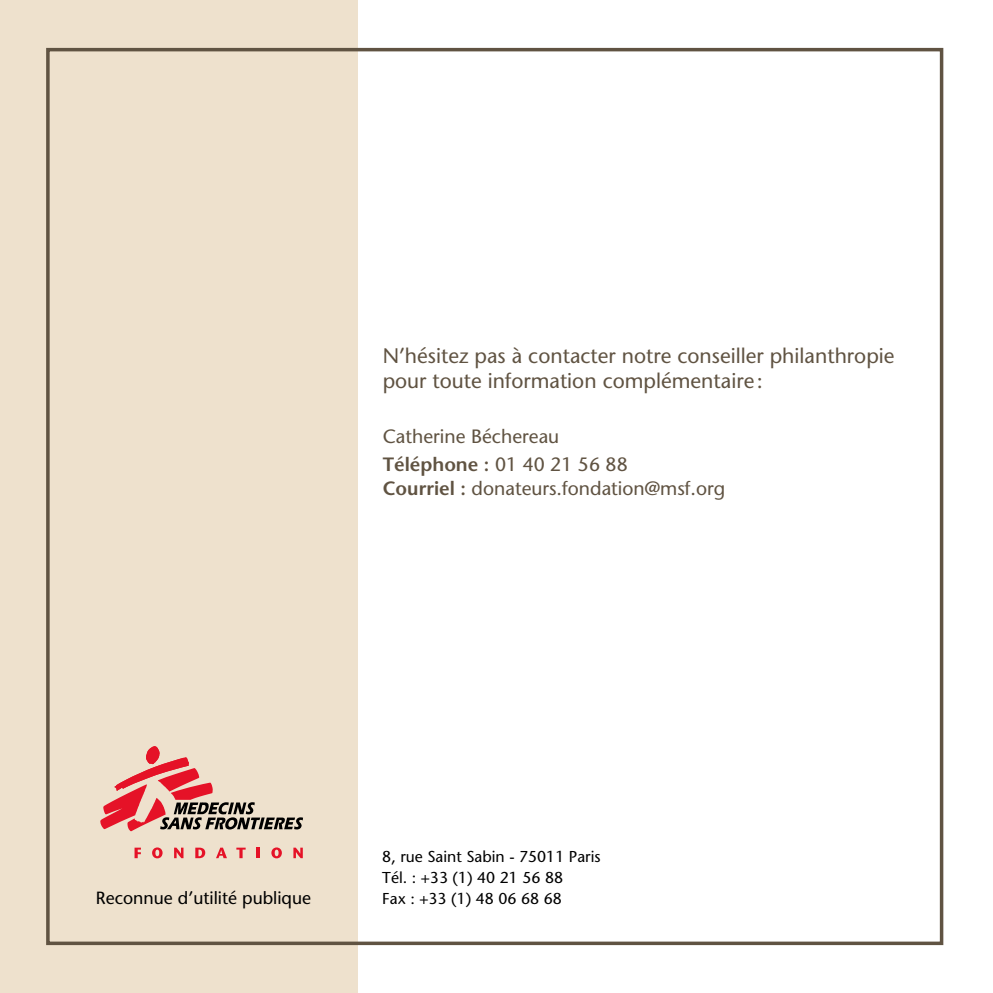
<style>
.page{position:relative;width:993px;height:993px;background:#fff}
.page>*{position:absolute;margin:0;border:0;box-sizing:border-box;transform-origin:0 0}
.t1{font:21px/25.2px "Stone Sans";color:#605342}
.t2{font:19.25px/28px "Stone Sans";color:#605342}
.t3{font:17.68px "Stone Sans";color:#000}
.t4{font:15.75px/21px "Stone Sans";color:#000}
.s1{font-weight:600}
</style>
<div class="page">
<div style="left:0;top:0;width:357px;height:992px;background:#eee1cd"></div>
<svg style="left:134px;top:847px;width:7px;height:10px"></svg>
<svg style="left:152px;top:847px;width:10px;height:11px"></svg>
<svg style="left:174px;top:847px;width:9px;height:10px"></svg>
<svg style="left:195px;top:847px;width:10px;height:10px"></svg>
<svg style="left:216px;top:847px;width:11px;height:10px"></svg>
<svg style="left:236px;top:847px;width:9px;height:10px"></svg>
<hr style="left:256px;top:847px;width:4px;height:10px;background:#e51227">
<svg style="left:271px;top:847px;width:11px;height:11px"></svg>
<svg style="left:293px;top:847px;width:10px;height:10px"></svg>
<svg style="left:100px;top:746px;width:203px;height:85px"></svg>
<div style="left:46px;top:48px;width:897px;height:896px;border:4px solid #605342"></div>
<p class="t1" style="left:382px;top:342px;width:513px">N’hésitez pas à contacter notre conseiller philanthropie pour toute information complémentaire:</p>
<p class="t2" style="left:382px;top:422px;width:246px">Catherine Béchereau<br><span class="s1">Téléphone :</span> 01 40 21 56 88</p>
<p class="t2" style="left:382px;top:473px;width:344px"><span class="s1">Courriel :</span> donateurs.fondation@msf.org</p>
<p class="t3" style="left:96px;top:886px;width:217px">Reconnue d’utilité publique</p>
<p class="t4" style="left:382px;top:845px;width:220px">8, rue Saint Sabin - 75011 Paris<br>Tél. : +33 (1) 40 21 56 88<br>Fax : +33 (1) 48 06 68 68</p>
</div>
